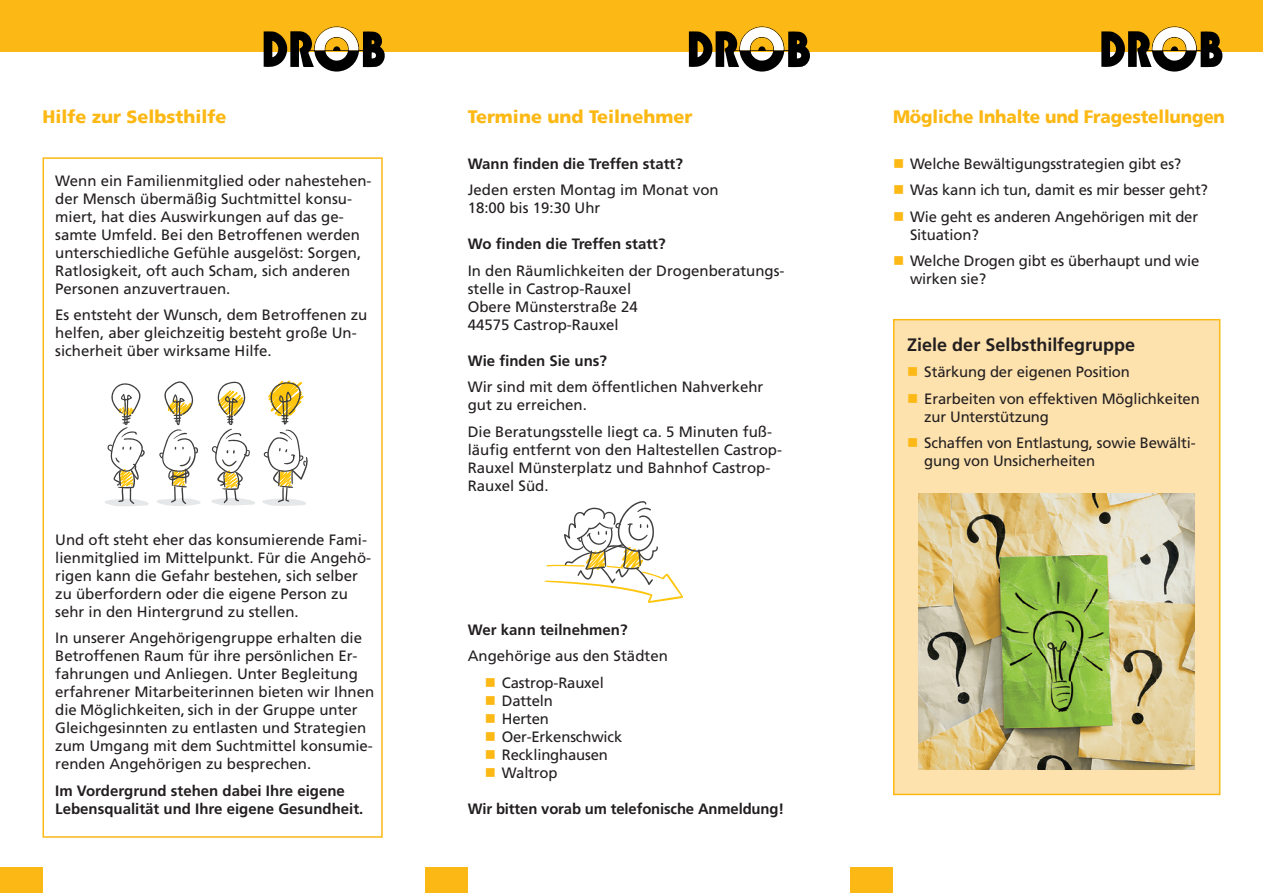
<style>
.page{position:relative;width:1263px;height:893px;background:#fff}
.page>*{position:absolute;margin:0;border:0;box-sizing:border-box;transform-origin:0 0}
.t1{font:900 18px "Frutiger 75";letter-spacing:-.005em;color:#fcb814}
.t2{font:900 18px "Frutiger 75";letter-spacing:-.005em;color:#fcb814;scale:.95 1}
.t3{font:700 18px "Frutiger LT Pro";color:#231f20}
.t4{font:15px/18px "Frutiger LT Pro";color:#231f20}
.t5{font:700 15px/18px "Frutiger LT Pro";color:#231f20}
.s1{color:#fcb814}
</style>
<div class="page">
<div style="left:0;top:0;width:1263px;height:51px;background:#fcb814"></div>
<svg style="left:264px;top:26px;width:122px;height:46px"></svg>
<svg style="left:689px;top:26px;width:122px;height:46px"></svg>
<svg style="left:1101px;top:26px;width:122px;height:46px"></svg>
<div style="left:0;top:867px;width:43px;height:26px;background:#fcb814"></div>
<div style="left:425px;top:867px;width:43px;height:26px;background:#fcb814"></div>
<div style="left:850px;top:867px;width:43px;height:26px;background:#fcb814"></div>
<div style="left:894px;top:320px;width:326px;height:474px;background:#fee2ae"></div>
<div style="left:893px;top:319px;width:327px;height:476px;border:2px solid #fcb814"></div>
<img style="left:918px;top:493px;width:277px;height:277px">
<svg style="left:211px;top:380px;width:97px;height:126px"></svg>
<svg style="left:105px;top:381px;width:96px;height:125px"></svg>
<svg style="left:544px;top:501px;width:139px;height:102px"></svg>
<div style="left:43px;top:157px;width:340px;height:681px;border:2px solid #fcb814"></div>
<p class="t1" style="left:43px;top:106px;width:186px">Hilfe zur Selbsthilfe</p>
<p class="t1" style="left:468px;top:106px;width:226px">Termine und Teilnehmer</p>
<p class="t2" style="left:893px;top:106px;width:351px">Mögliche Inhalte und Fragestellungen</p>
<p class="t4" style="left:55px;top:171px;width:318px">Wenn ein Familienmitglied oder nahestehen&shy;der Mensch übermäßig Suchtmittel konsu&shy;miert, hat dies Auswirkungen auf das ge&shy;samte Umfeld. Bei den Betroffenen werden unterschiedliche Gefühle ausgelöst: Sorgen, Ratlosigkeit, oft auch Scham, sich anderen Personen anzuvertrauen.</p>
<p class="t4" style="left:55px;top:306px;width:314px">Es entsteht der Wunsch, dem Betroffenen zu helfen, aber gleichzeitig besteht große Un&shy;sicherheit über wirksame Hilfe.</p>
<p class="t4" style="left:55px;top:530px;width:317px">Und oft steht eher das konsumierende Fami&shy;lienmitglied im Mittelpunkt. Für die Angehö&shy;rigen kann die Gefahr bestehen, sich selber zu überfordern oder die eigene Person zu sehr in den Hintergrund zu stellen.</p>
<p class="t4" style="left:55px;top:629px;width:320px">In unserer Angehörigengruppe erhalten die Betroffenen Raum für ihre persönlichen Er&shy;fahrungen und Anliegen. Unter Begleitung erfahrener Mitarbeiterinnen bieten wir Ihnen die Möglichkeiten, sich in der Gruppe unter Gleichgesinnten zu entlasten und Strategien zum Umgang mit dem Suchtmittel konsumie&shy;renden Angehörigen zu besprechen.</p>
<p class="t5" style="left:55px;top:781px;width:310px">Im Vordergrund stehen dabei Ihre eigene<br>Lebensqualität und Ihre eigene Gesundheit.</p>
<p class="t5" style="left:468px;top:154px;width:217px">Wann finden die Treffen statt?</p>
<p class="t4" style="left:468px;top:181px;width:252px">Jeden ersten Montag im Monat von<br>18:00 bis 19:30 Uhr</p>
<p class="t5" style="left:468px;top:235px;width:199px">Wo finden die Treffen statt?</p>
<p class="t4" style="left:468px;top:261px;width:318px">In den Räumlichkeiten der Drogenberatungs&shy;stelle in Castrop-Rauxel<br>Obere Münsterstraße 24<br>44575 Castrop-Rauxel</p>
<p class="t5" style="left:468px;top:351px;width:141px">Wie finden Sie uns?</p>
<p class="t4" style="left:468px;top:378px;width:297px">Wir sind mit dem öffentlichen Nahverkehr gut zu erreichen.</p>
<p class="t4" style="left:468px;top:422px;width:316px">Die Beratungsstelle liegt ca. 5 Minuten fuß&shy;läufig entfernt von den Haltestellen Castrop-Rauxel Münsterplatz und Bahnhof Castrop-Rauxel Süd.</p>
<p class="t5" style="left:468px;top:620px;width:161px">Wer kann teilnehmen?</p>
<p class="t4" style="left:468px;top:647px;width:202px">Angehörige aus den Städten</p>
<p class="t4" style="left:485px;top:673px;width:121px"><span class="s1">■</span> Castrop-Rauxel</p>
<p class="t4" style="left:485px;top:691px;width:70px"><span class="s1">■</span> Datteln</p>
<p class="t4" style="left:485px;top:709px;width:66px"><span class="s1">■</span> Herten</p>
<p class="t4" style="left:485px;top:727px;width:139px"><span class="s1">■</span> Oer-Erkenschwick</p>
<p class="t4" style="left:485px;top:745px;width:125px"><span class="s1">■</span> Recklinghausen</p>
<p class="t4" style="left:485px;top:763px;width:74px"><span class="s1">■</span> Waltrop</p>
<p class="t5" style="left:468px;top:799px;width:318px">Wir bitten vorab um telefonische Anmeldung!</p>
<p class="t4" style="left:893px;top:155px;width:290px"><span class="s1">■</span> Welche Bewältigungsstrategien gibt es?</p>
<p class="t4" style="left:893px;top:181px;width:317px"><span class="s1">■</span> Was kann ich tun, damit es mir besser geht?</p>
<p class="t4" style="left:910px;top:208px;width:290px;text-indent:-17px"><span class="s1">■</span> Wie geht es anderen Angehörigen mit der<br>Situation?</p>
<p class="t4" style="left:910px;top:252px;width:291px;text-indent:-17px"><span class="s1">■</span> Welche Drogen gibt es überhaupt und wie wirken sie?</p>
<p class="t3" style="left:907px;top:334px;width:229px">Ziele der Selbsthilfegruppe</p>
<p class="t4" style="left:907px;top:363px;width:224px"><span class="s1">■</span> Stärkung der eigenen Position</p>
<p class="t4" style="left:924px;top:390px;width:277px;text-indent:-17px"><span class="s1">■</span> Erarbeiten von effektiven Möglichkeiten zur Unterstützung</p>
<p class="t4" style="left:924px;top:434px;width:273px;text-indent:-17px"><span class="s1">■</span> Schaffen von Entlastung, sowie Bewälti&shy;gung von Unsicherheiten</p>
</div>
